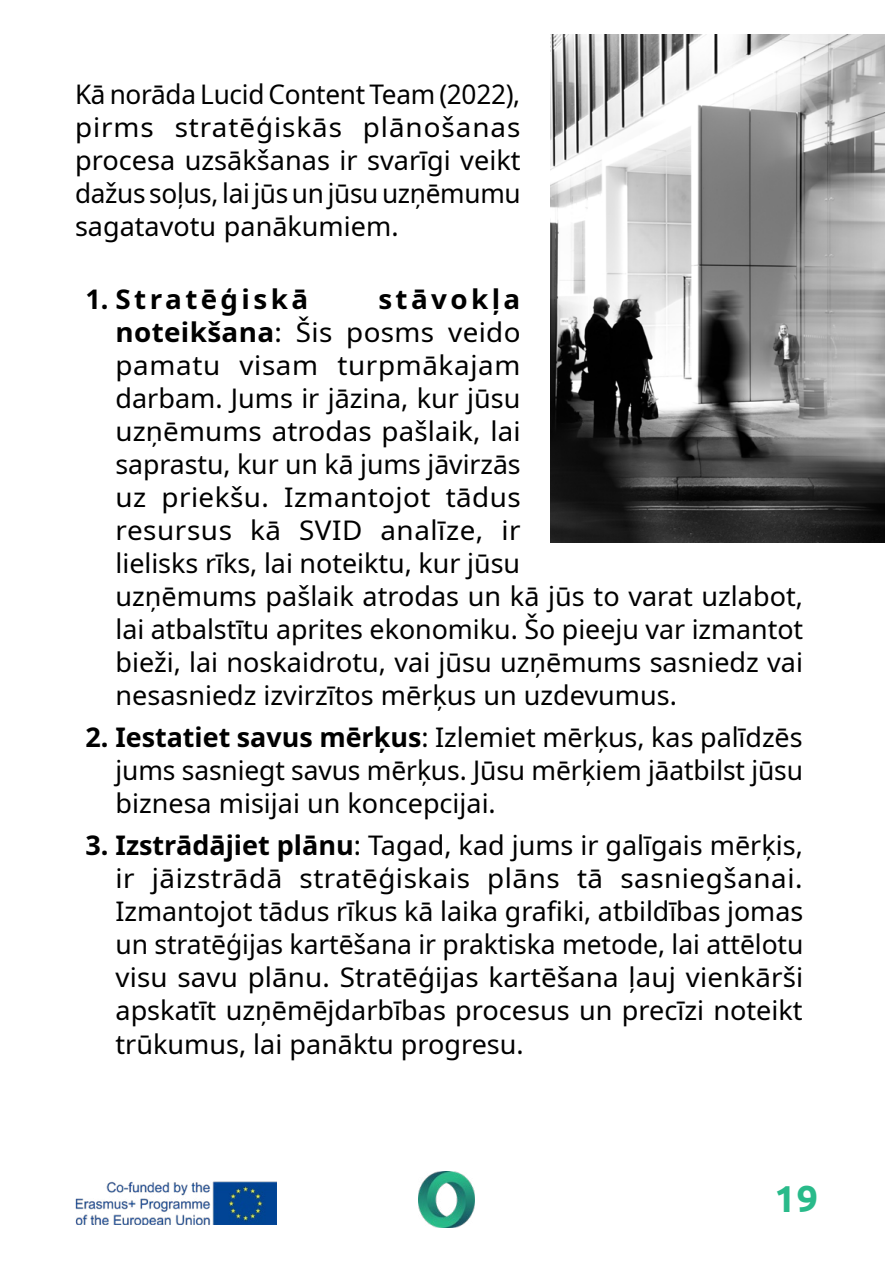
<style>
.page{position:relative;width:893px;height:1263px;background:#fff}
.page>*{position:absolute;margin:0;border:0;box-sizing:border-box;transform-origin:0 0}
.t1{font:700 37.5px "Ubuntu";color:#29ba8a}
.t2{font:27px/33px "Noto Sans";color:#000;text-align:justify}
.t3{font:700 27px "Noto Sans";letter-spacing:.12em;color:#000}
.s1{font-weight:700}
</style>
<div class="page">
<img style="left:75px;top:1181px;width:201px;height:43px">
<img style="left:419px;top:1171px;width:55px;height:56px">
<img style="left:550px;top:34px;width:335px;height:509px">
<p class="t2" style="left:75px;top:78px;width:447px">Kā norāda Lucid Content Team (2022), pirms stratēģiskās plānošanas procesa uzsākšanas ir svarīgi veikt dažus soļus, lai jūs un jūsu uzņēmumu sagatavotu panākumiem.</p>
<p class="t3" style="left:86px;top:280px;width:224px">1. Stratēģiskā</p>
<p class="t2" style="left:116px;top:284px;width:689px;text-align:left;text-indent:263px"><span class="s1">stāvokļa<br>noteikšana</span>: Šis posms veido<br>pamatu visam turpmākajam<br>darbam. Jums ir jāzina, kur jūsu<br>uzņēmums atrodas pašlaik, lai<br>saprastu, kur un kā jums jāvirzās<br>uz priekšu. Izmantojot tādus<br>resursus kā SVID analīze, ir<br>lielisks rīks, lai noteiktu, kur jūsu<br>uzņēmums pašlaik atrodas un kā jūs to varat uzlabot, lai atbalstītu aprites ekonomiku. Šo pieeju var izmantot bieži, lai noskaidrotu, vai jūsu uzņēmums sasniedz vai nesasniedz izvirzītos mērķus un uzdevumus.</p>
<p class="t2" style="left:116px;top:722px;width:689px;text-indent:-30px"><span class="s1">2. Iestatiet savus mērķus</span>: Izlemiet mērķus, kas palīdzēs jums sasniegt savus mērķus. Jūsu mērķiem jāatbilst jūsu biznesa misijai un koncepcijai.</p>
<p class="t2" style="left:116px;top:830px;width:689px;text-indent:-30px"><span class="s1">3. Izstrādājiet plānu</span>: Tagad, kad jums ir galīgais mērķis, ir jāizstrādā stratēģiskais plāns tā sasniegšanai.<br>Izmantojot tādus rīkus kā laika grafiki, atbildības jomas un stratēģijas kartēšana ir praktiska metode, lai attēlotu visu savu plānu. Stratēģijas kartēšana ļauj vienkārši apskatīt uzņēmējdarbības procesus un precīzi noteikt trūkumus, lai panāktu progresu.</p>
<h1 class="t1" style="left:775px;top:1175px;width:45px">19</h1>
</div>
